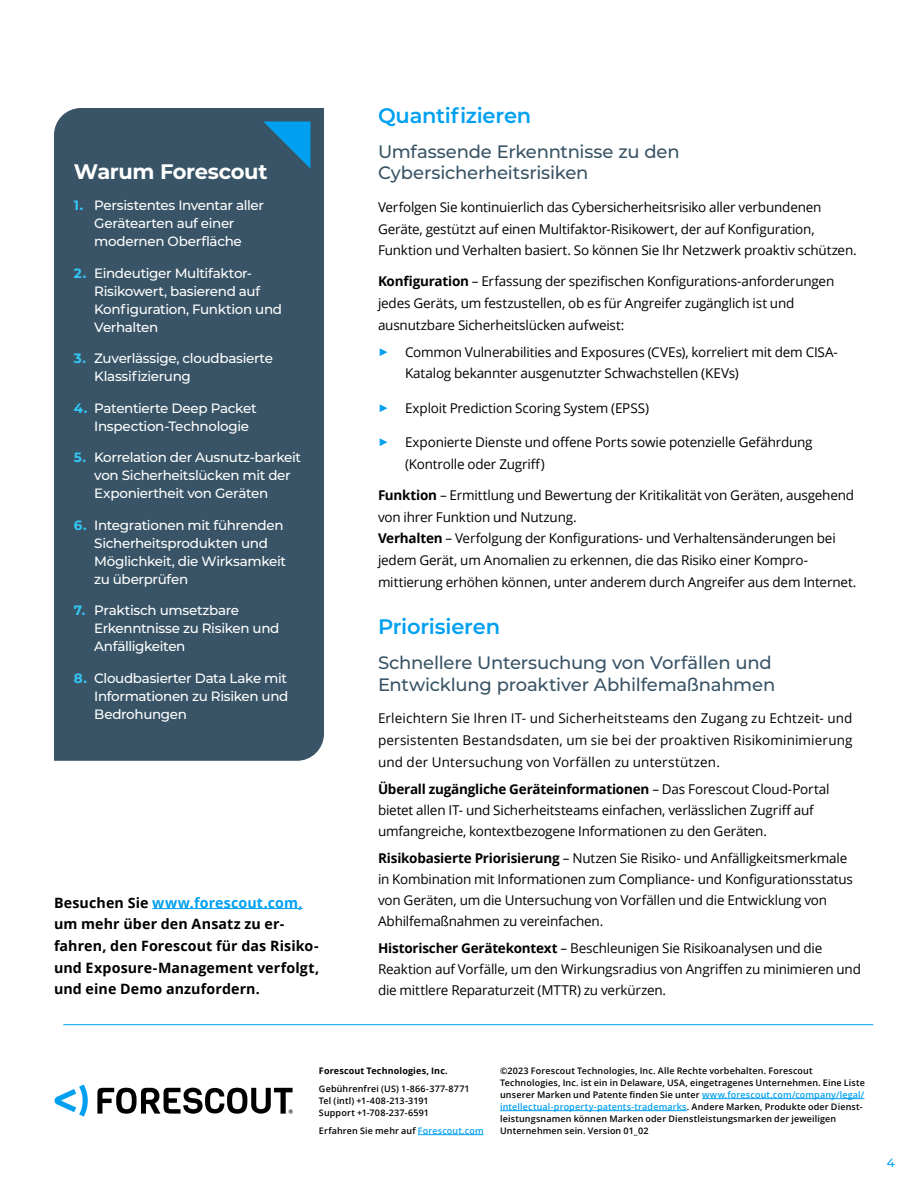
<style>
.page{position:relative;width:918px;height:1188px;background:#fff}
.page>*{position:absolute;margin:0;border:0;box-sizing:border-box;transform-origin:0 0}
.t1{font:600 21px "Montserrat";letter-spacing:-.01em;color:#00a0f1}
.t2{font:700 21px "Montserrat";letter-spacing:-.02em;color:#fff}
.t3{font:500 18px/21.6px "Montserrat";letter-spacing:-.01em;color:#395466}
.t4{font:700 14.25px/21.8px "Open Sans";letter-spacing:.01em;color:#000}
.t5{font:13.5px/21.8px "Open Sans";letter-spacing:-.015em;color:#000}
.t6{font:500 13.5px/18px "Montserrat";letter-spacing:-.025em;color:#fff}
.t7{font:500 12px "Montserrat";color:#00a0f1}
.t8{font:600 9px/12px "Open Sans";letter-spacing:.015em;color:#000}
.t9{font:700 9px "Open Sans";letter-spacing:.015em;color:#000}
.s1{font-weight:700;color:#33c7f7}
.s2{color:#00a0f1}
.s3{font-weight:700}
.s4{font-family:"Montserrat";font-size:18px;color:#00a0f1}
</style>
<div class="page">
<hr style="left:418px;top:1134px;width:66px;height:1px;background:#00a0f1">
<hr style="left:702px;top:1098px;width:162px;height:1px;background:#00a0f1">
<hr style="left:500px;top:1110px;width:187px;height:1px;background:#00a0f1">
<svg style="left:54px;top:1085px;width:34px;height:32px"></svg>
<svg style="left:97px;top:1088px;width:196px;height:26px"></svg>
<hr style="left:63px;top:1024px;width:810px;height:1px;background:#00a0f1">
<div style="left:54px;top:108px;width:270px;height:653px;background:#395466"></div>
<svg style="left:263px;top:121px;width:47px;height:48px;background:#1d78a9"></svg>
<hr style="left:152px;top:908px;width:150px;height:1px;background:#00a0f1">
<h1 class="t2" style="left:74px;top:156px;width:195px">Warum Forescout</h1>
<p class="t6" style="left:94px;top:196px;width:171px;text-indent:-20px"><span class="s1">1.</span> Persistentes Inventar aller<br>Gerätearten auf einer modernen Oberfläche</p>
<p class="t6" style="left:94px;top:263px;width:189px;text-indent:-20px"><span class="s1">2.</span> Eindeutiger Multifaktor-<br>Risikowert, basierend auf<br>Konfiguration, Funktion und<br>Verhalten</p>
<p class="t6" style="left:94px;top:349px;width:180px;text-indent:-20px"><span class="s1">3.</span> Zuverlässige, cloudbasierte<br>Klassifizierung</p>
<p class="t6" style="left:94px;top:398px;width:164px;text-indent:-20px"><span class="s1">4.</span> Patentierte Deep Packet<br>Inspection-Technologie</p>
<p class="t6" style="left:94px;top:448px;width:208px;text-indent:-20px"><span class="s1">5.</span> Korrelation der Ausnutz-barkeit von Sicherheitslücken mit der<br>Exponiertheit von Geräten</p>
<p class="t6" style="left:94px;top:515px;width:193px;text-indent:-20px"><span class="s1">6.</span> Integrationen mit führenden<br>Sicherheitsprodukten und<br>Möglichkeit, die Wirksamkeit zu überprüfen</p>
<p class="t6" style="left:94px;top:601px;width:187px;text-indent:-20px"><span class="s1">7.</span> Praktisch umsetzbare<br>Erkenntnisse zu Risiken und<br>Anfälligkeiten</p>
<p class="t6" style="left:94px;top:668px;width:196px;text-align:justify;text-indent:-20px"><span class="s1">8.</span> Cloudbasierter Data Lake mit Informationen zu Risiken und Bedrohungen</p>
<p class="t4" style="left:54px;top:891px;width:267px">Besuchen Sie <span class="s2">www.forescout.com, </span>um mehr über den Ansatz zu er&shy;fahren, den Forescout für das Risiko&shy;und Exposure-Management verfolgt, und eine Demo anzufordern.</p>
<h1 class="t1" style="left:378px;top:100px;width:155px">Quantifizieren</h1>
<h2 class="t3" style="left:378px;top:140px;width:303px">Umfassende Erkenntnisse zu den<br>Cybersicherheitsrisiken</h2>
<p class="t5" style="left:378px;top:196px;width:480px">Verfolgen Sie kontinuierlich das Cybersicherheitsrisiko aller verbundenen<br>Geräte, gestützt auf einen Multifaktor-Risikowert, der auf Konfiguration,<br>Funktion und Verhalten basiert. So können Sie Ihr Netzwerk proaktiv schützen.</p>
<p class="t5" style="left:378px;top:270px;width:458px"><span class="s3">Konfiguration</span> – Erfassung der spezifischen Konfigurations-anforderungen jedes Geräts, um festzustellen, ob es für Angreifer zugänglich ist und ausnutzbare Sicherheitslücken aufweist:</p>
<p class="t5" style="left:405px;top:342px;width:434px;line-height:21px;text-indent:-27px"><span class="s4">▶</span> Common Vulnerabilities and Exposures (CVEs), korreliert mit dem CISA-<br>Katalog bekannter ausgenutzter Schwachstellen (KEVs)</p>
<p class="t5" style="left:378px;top:397px;width:273px"><span class="s4">▶</span> Exploit Prediction Scoring System (EPSS)</p>
<p class="t5" style="left:405px;top:431px;width:409px;text-indent:-27px"><span class="s4">▶</span> Exponierte Dienste und offene Ports sowie potenzielle Gefährdung (Kontrolle oder Zugriff)</p>
<p class="t5" style="left:378px;top:484px;width:480px"><span class="s3">Funktion</span> – Ermittlung und Bewertung der Kritikalität von Geräten, ausgehend von ihrer Funktion und Nutzung.<br><span class="s3">Verhalten</span> – Verfolgung der Konfigurations- und Verhaltensänderungen bei jedem Gerät, um Anomalien zu erkennen, die das Risiko einer Kompro&shy;mittierung erhöhen können, unter anderem durch Angreifer aus dem Internet.</p>
<h1 class="t1" style="left:378px;top:612px;width:124px">Priorisieren</h1>
<h2 class="t3" style="left:378px;top:651px;width:399px">Schnellere Untersuchung von Vorfällen und<br>Entwicklung proaktiver Abhilfemaßnahmen</h2>
<p class="t5" style="left:378px;top:707px;width:476px;text-align:justify">Erleichtern Sie Ihren IT- und Sicherheitsteams den Zugang zu Echtzeit- und persistenten Bestandsdaten, um sie bei der proaktiven Risikominimierung und der Untersuchung von Vorfällen zu unterstützen.</p>
<p class="t5" style="left:378px;top:778px;width:453px;line-height:21px"><span class="s3">Überall zugängliche Geräteinformationen</span> – Das Forescout Cloud-Portal bietet allen IT- und Sicherheitsteams einfachen, verlässlichen Zugriff auf umfangreiche, kontextbezogene Informationen zu den Geräten.</p>
<p class="t5" style="left:378px;top:847px;width:477px;line-height:21px"><span class="s3">Risikobasierte Priorisierung</span> – Nutzen Sie Risiko- und Anfälligkeitsmerkmale in Kombination mit Informationen zum Compliance- und Konfigurationsstatus von Geräten, um die Untersuchung von Vorfällen und die Entwicklung von Abhilfemaßnahmen zu vereinfachen.</p>
<p class="t5" style="left:378px;top:937px;width:485px;line-height:21px"><span class="s3">Historischer Gerätekontext</span> – Beschleunigen Sie Risikoanalysen und die<br>Reaktion auf Vorfälle, um den Wirkungsradius von Angriffen zu minimieren und die mittlere Reparaturzeit (MTTR) zu verkürzen.</p>
<p class="t9" style="left:319px;top:1064px;width:130px">Forescout Technologies, Inc.</p>
<p class="t8" style="left:319px;top:1083px;width:152px">Gebührenfrei (US) 1-866-377-8771<br>Tel (intl) +1-408-213-3191<br>Support +1-708-237-6591</p>
<p class="t8" style="left:319px;top:1125px;width:166px">Erfahren Sie mehr auf <span class="s2">Forescout.com</span></p>
<p class="t8" style="left:500px;top:1065px;width:366px">©2023 Forescout Technologies, Inc. Alle Rechte vorbehalten. Forescout Technologies, Inc. ist ein in Delaware, USA, eingetragenes Unternehmen. Eine Liste unserer Marken und Patente finden Sie unter <span class="s2">www.forescout.com/company/legal/ intellectual-property-patents-trademarks</span>. Andere Marken, Produkte oder Dienst&shy;leistungsnamen können Marken oder Dienstleistungsmarken der jeweiligen Unternehmen sein. Version 01_02</p>
<p class="t7" style="left:887px;top:1154px;width:10px">4</p>
</div>
